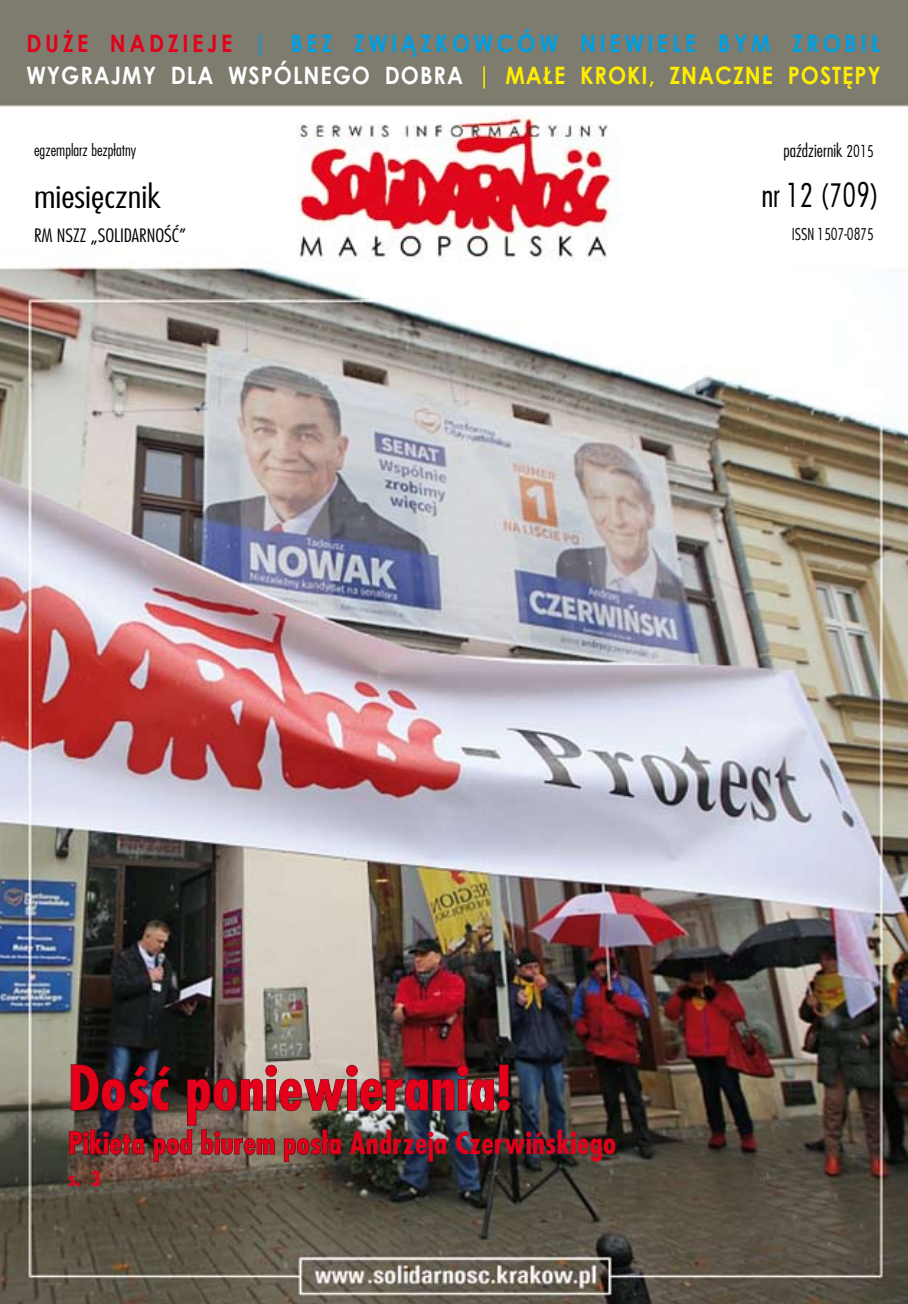
<style>
.page{position:relative;width:908px;height:1304px;background:#fff}
.page>*{position:absolute;margin:0;border:0;box-sizing:border-box;transform-origin:0 0}
.t1{font:700 60px "Fujiyama";letter-spacing:.01em;color:#e2001a}
.t2{font:36px "Futura Condensed Light Pl";color:#000}
.t3{font:300 32px "Fujiyama";color:#000;scale:1.2 1}
.t4{font:700 30px "Fujiyama";letter-spacing:.01em;color:#e2001a}
.t5{font:700 24px/32px "Century Gothic";letter-spacing:.045em;color:#009ee0;scale:.9 1}
.t6{font:700 20px "Fujiyama";color:#e2001a}
.t7{font:300 18px "Fujiyama";color:#000;scale:1.1 1}
.t8{font:300 18px "Fujiyama";color:#000}
.t9{font:18px "Futura Condensed Light Pl";color:#000}
.t10{font:300 16.2px "Fujiyama";color:#000}
.s1{color:#e2001a}
.s2{color:#fff}
.s3{color:#ffed00}
.s4{font-family:"Futura Condensed Light Pl";font-weight:400}
</style>
<div class="page">
<img style="left:0;top:0;width:907px;height:1304px">
<img style="left:69px;top:1064px;width:441px;height:99px">
<p class="t5" style="left:26px;top:26px;width:950px"><span class="s1">DUŻE NADZIEJE</span> | BEZ ZWIĄZKOWCÓW NIEWIELE BYM ZROBIŁ<br><span class="s2">WYGRAJMY DLA WSPÓLNEGO DOBRA</span> <span class="s3">| MAŁE KROKI, ZNACZNE POSTĘPY</span></p>
<p class="t10" style="left:34px;top:140px;width:104px">egzemplarz bezpłatny</p>
<h3 class="t3" style="left:34px;top:175px;width:107px">miesięcznik</h3>
<p class="t7" style="left:34px;top:223px;width:140px">RM NSZZ „SOLIDARNOŚĆ”</p>
<p class="t8" style="left:783px;top:138px;width:92px">październik <span class="s4">2015</span></p>
<h2 class="t2" style="left:761px;top:176px;width:119px">nr 12 (709)</h2>
<p class="t9" style="left:791px;top:224px;width:83px">ISSN 1507-0875</p>
<h1 class="t1" style="left:68px;top:1049px;width:444px">Dość poniewierania!</h1>
<p class="t4" style="left:68px;top:1123px;width:549px">Pikieta pod biurem posła Andrzeja Czerwińskiego</p>
<p class="t6" style="left:68px;top:1166px;width:34px">s. 3</p>
</div>
